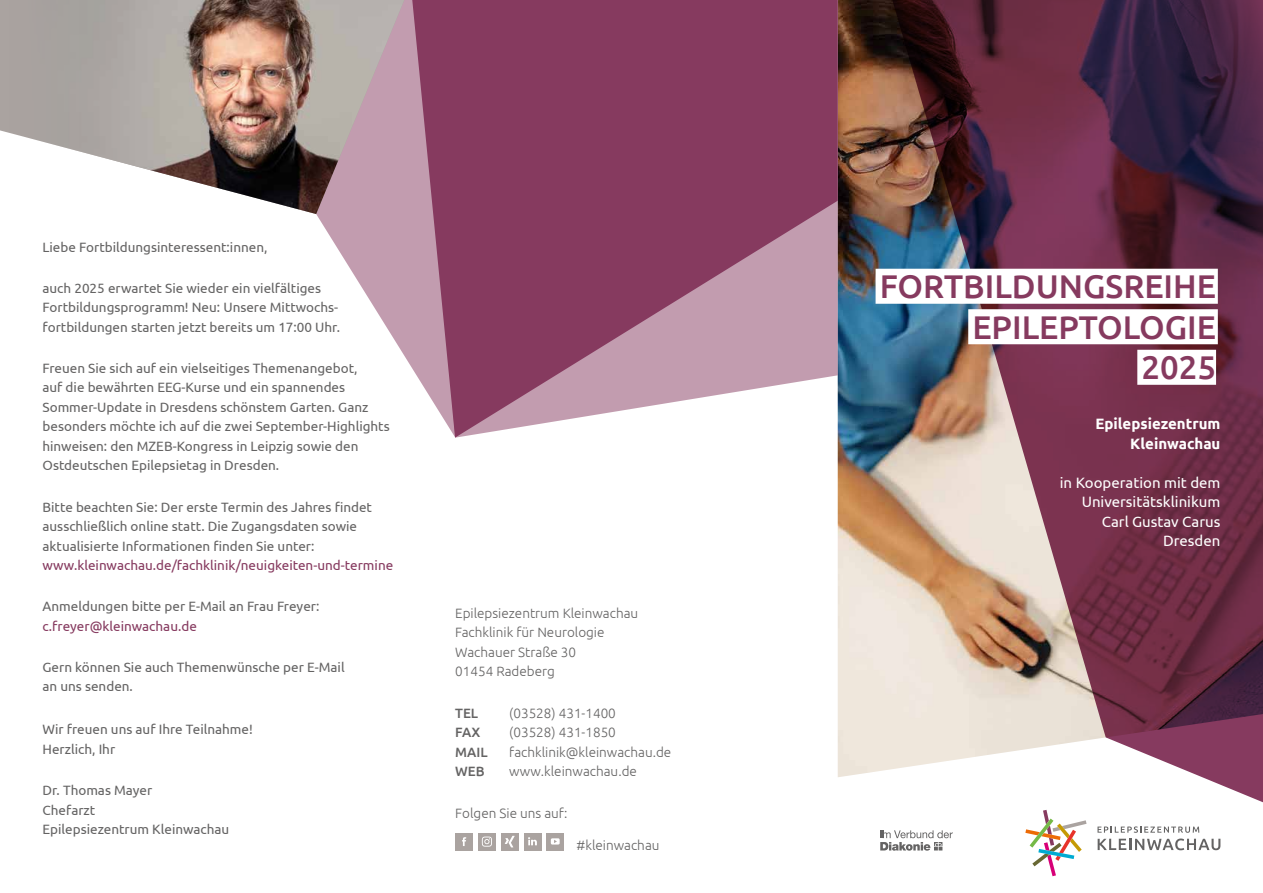
<style>
.page{position:relative;width:1263px;height:893px;background:#fff}
.page>*{position:absolute;margin:0;border:0;box-sizing:border-box;transform-origin:0 0}
.t1{font:500 32.85px/40.5px "Ubuntu";color:#863a5f;text-align:right}
.t2{font:15px/19.5px "Ubuntu";color:#fff;text-align:right}
.t3{font:700 15px/19.5px "Ubuntu";color:#fff;text-align:right}
.t4{font:13.5px/19.5px "Ubuntu";color:#646363}
.t5{font:300 13.5px/19.5px "Ubuntu";color:#646363}
.t6{font:13.5px "Ubuntu";color:#863a5f}
.t7{font:500 13.5px "Ubuntu";color:#646363}
</style>
<div class="page">
<img style="left:838px;top:0;width:36px;height:777px">
<img style="left:874px;top:0;width:389px;height:810px">
<svg style="left:560px;top:0;width:278px;height:438px;background:#a06481"></svg>
<svg style="left:316px;top:0;width:244px;height:438px;fill:#863a5f"></svg>
<svg style="left:0;top:0;width:10px;height:133px"></svg>
<img style="left:10px;top:0;width:394px;height:214px">
<div style="left:875px;top:269px;width:343px;height:35px;background:#fff"></div>
<div style="left:968px;top:309px;width:250px;height:35px;background:#fff"></div>
<div style="left:1137px;top:350px;width:79px;height:35px;background:#fff"></div>
<svg style="left:1097px;top:826px;width:123px;height:24px"></svg>
<svg style="left:1025px;top:810px;width:61px;height:66px"></svg>
<svg style="left:880px;top:830px;width:73px;height:21px"></svg>
<div style="left:455px;top:833px;width:18px;height:17px;background:#aaa3a0"></div>
<svg style="left:462px;top:837px;width:4px;height:9px"></svg>
<div style="left:478px;top:833px;width:18px;height:17px;background:#aaa3a0"></div>
<svg style="left:482px;top:836px;width:10px;height:11px"></svg>
<div style="left:524px;top:833px;width:17px;height:17px;background:#aaa3a0"></div>
<svg style="left:528px;top:837px;width:9px;height:8px"></svg>
<div style="left:501px;top:833px;width:17px;height:17px;background:#aaa3a0"></div>
<svg style="left:505px;top:836px;width:10px;height:11px"></svg>
<div style="left:546px;top:833px;width:18px;height:17px;background:#aaa3a0"></div>
<svg style="left:551px;top:838px;width:9px;height:6px"></svg>
<p class="t4" style="left:43px;top:237px;width:226px">Liebe Fortbildungsinteressent:innen,</p>
<p class="t4" style="left:43px;top:278px;width:299px">auch 2025 erwartet Sie wieder ein vielfältiges<br>Fortbildungsprogramm! Neu: Unsere Mittwochs&shy;fortbildungen starten jetzt bereits um 17:00 Uhr.</p>
<p class="t4" style="left:43px;top:358px;width:349px">Freuen Sie sich auf ein vielseitiges Themenangebot,<br>auf die bewährten EEG-Kurse und ein spannendes Sommer-Update in Dresdens schönstem Garten. Ganz besonders möchte ich auf die zwei September-Highlights hinweisen: den MZEB-Kongress in Leipzig sowie den Ostdeutschen Epilepsietag in Dresden.</p>
<p class="t4" style="left:43px;top:497px;width:331px">Bitte beachten Sie: Der erste Termin des Jahres findet ausschließlich online statt. Die Zugangsdaten sowie aktualisierte Informationen finden Sie unter:</p>
<p class="t6" style="left:43px;top:557px;width:352px">www.kleinwachau.de/fachklinik/neuigkeiten-und-termine</p>
<p class="t4" style="left:43px;top:596px;width:278px">Anmeldungen bitte per E-Mail an Frau Freyer:</p>
<p class="t6" style="left:43px;top:618px;width:156px">c.freyer@kleinwachau.de</p>
<p class="t4" style="left:43px;top:657px;width:304px">Gern können Sie auch Themenwünsche per E-Mail an uns senden.</p>
<p class="t4" style="left:43px;top:719px;width:212px">Wir freuen uns auf Ihre Teilnahme!<br>Herzlich, Ihr</p>
<p class="t4" style="left:43px;top:780px;width:188px">Dr. Thomas Mayer<br>Chefarzt<br>Epilepsiezentrum Kleinwachau</p>
<p class="t5" style="left:455px;top:603px;width:185px">Epilepsiezentrum Kleinwachau<br>Fachklinik für Neurologie<br>Wachauer Straße 30<br>01454 Radeberg</p>
<p class="t7" style="left:455px;top:704px;width:24px">TEL</p>
<p class="t5" style="left:509px;top:703px;width:108px">(03528) 431-1400</p>
<p class="t7" style="left:455px;top:724px;width:27px">FAX</p>
<p class="t5" style="left:509px;top:722px;width:108px">(03528) 431-1850</p>
<p class="t7" style="left:455px;top:743px;width:34px">MAIL</p>
<p class="t5" style="left:509px;top:742px;width:164px">fachklinik@kleinwachau.de</p>
<p class="t7" style="left:455px;top:763px;width:31px">WEB</p>
<p class="t5" style="left:509px;top:761px;width:129px">www.kleinwachau.de</p>
<p class="t5" style="left:455px;top:803px;width:114px">Folgen Sie uns auf:</p>
<p class="t5" style="left:576px;top:836px;width:84px">#kleinwachau</p>
<h1 class="t1" style="left:880px;top:265px;width:338px">FORTBILDUNGSREIHE<br>EPILEPTOLOGIE<br>2025</h1>
<p class="t3" style="left:1095px;top:414px;width:127px">Epilepsiezentrum<br>Kleinwachau</p>
<p class="t2" style="left:1060px;top:472px;width:162px">in Kooperation mit dem<br>Universitätsklinikum<br>Carl Gustav Carus<br>Dresden</p>
</div>
